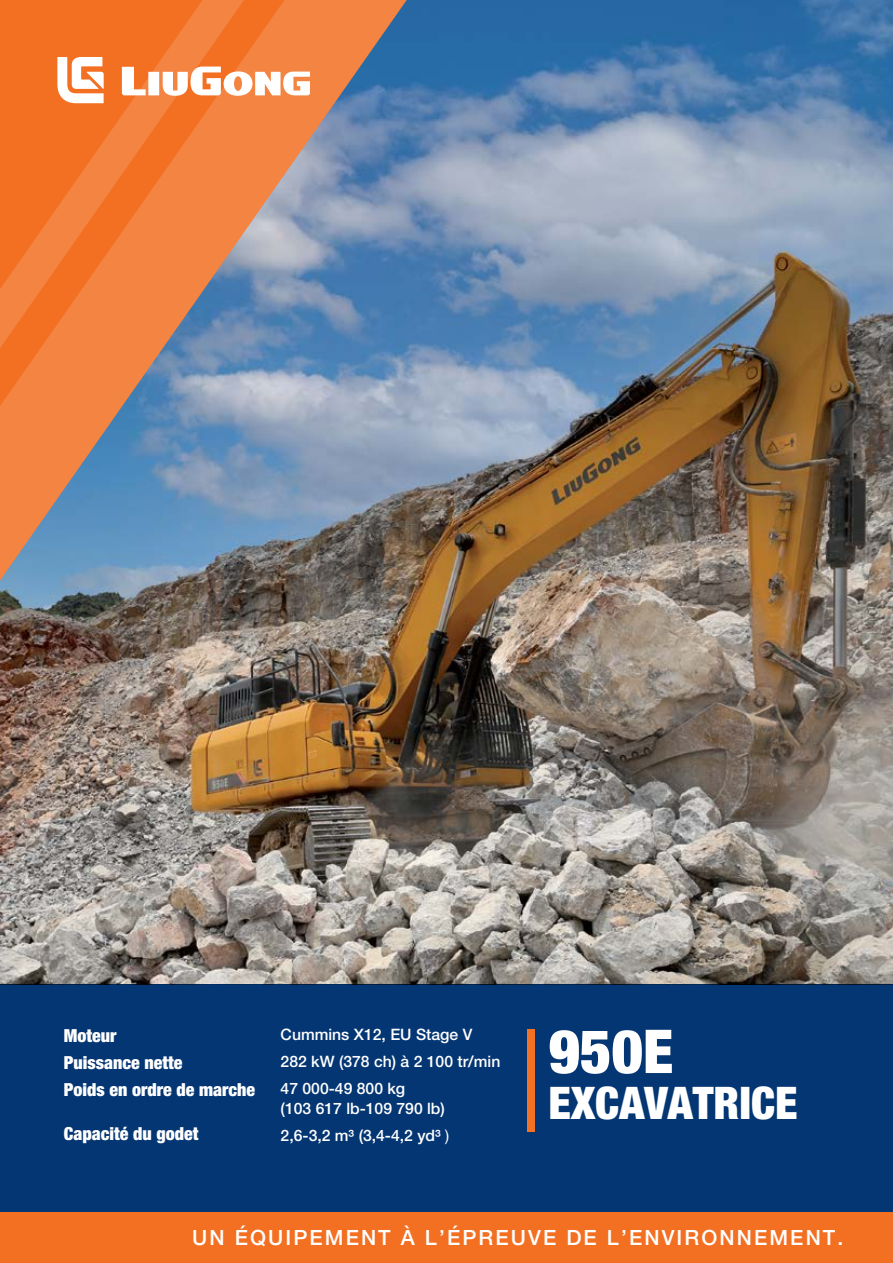
<style>
.page{position:relative;width:893px;height:1263px;background:#fff}
.page>*{position:absolute;margin:0;border:0;box-sizing:border-box;transform-origin:0 0}
.t1{font:900 condensed 60.6px "Helvetica Neue LT Pro";color:#fff}
.t2{font:900 condensed 45px "Helvetica Neue LT Pro";color:#fff}
.t3{font:500 21px "Helvetica Neue LT Pro";letter-spacing:.1em;color:#fff}
.t4{font:900 condensed 18px/27px "Helvetica Neue LT Pro";color:#fff}
.t5{font:500 15.75px/27px "Helvetica Neue LT Pro";color:#fff}
.s1{font-weight:400}
</style>
<div class="page">
<img style="left:0;top:0;width:893px;height:984px">
<div style="left:0;top:984px;width:893px;height:228px;background:#043673"></div>
<div style="left:0;top:1212px;width:893px;height:51px;background:#f36f21"></div>
<div style="left:527px;top:1029px;width:8px;height:103px;background:#f37124"></div>
<svg style="left:0;top:0;width:422px;height:611px;background:#868995"></svg>
<svg style="left:0;top:0;width:259px;height:379px;background:#e47b40"></svg>
<svg style="left:57px;top:57px;width:47px;height:46px"></svg>
<svg style="left:122px;top:67px;width:188px;height:29px"></svg>
<p class="t4" style="left:64px;top:1022px;width:193px">Moteur<br>Puissance nette<br>Poids en ordre de marche</p>
<p class="t4" style="left:64px;top:1120px;width:136px">Capacité du godet</p>
<p class="t5" style="left:281px;top:1021px;width:221px">Cummins X12, EU Stage V<br>282 kW (378 ch) à 2 100 tr/min<br>47 000-49 800 kg</p>
<p class="t5" style="left:281px;top:1094px;width:170px">(103 617 lb-109 790 lb)<br>2,6-3,2 m³ (3,4-4,2 yd³ <span class="s1">)</span></p>
<h1 class="t1" style="left:549px;top:1015px;width:126px">950E</h1>
<h2 class="t2" style="left:549px;top:1076px;width:251px">EXCAVATRICE</h2>
<h3 class="t3" style="left:192px;top:1225px;width:653px">UN ÉQUIPEMENT À L’ÉPREUVE DE L’ENVIRONNEMENT.</h3>
</div>
